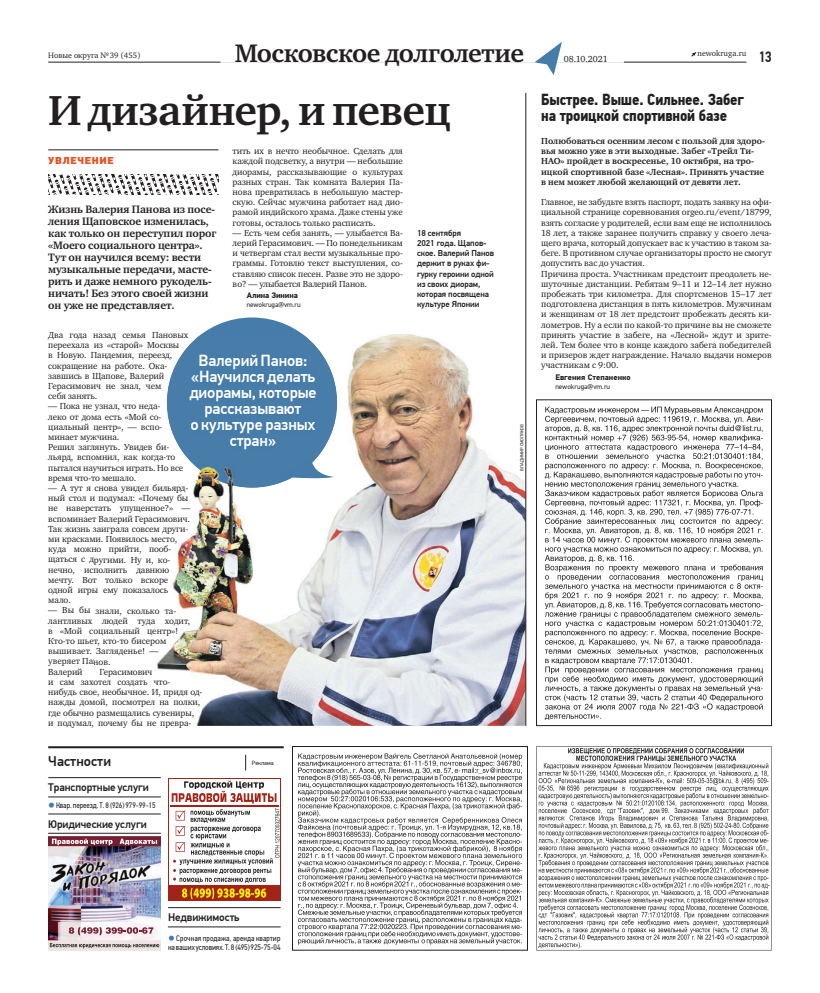
<style>
.page{position:relative;width:820px;height:993px;background:#fff}
.page>*{position:absolute;margin:0;border:0;box-sizing:border-box;transform-origin:0 0}
.t1{font:700 43px "Charter ITC";letter-spacing:-.01em;color:#231f20}
.t2{font:700 26px "Charter ITC";letter-spacing:-.02em;color:#231f20}
.t3{font:500 16px/16px "PF Din Text Pro";letter-spacing:-.01em;color:#fff;text-align:center}
.t4{font:700 16px/16px "PF Din Text Cond Pro";letter-spacing:-.01em;color:#231f20}
.t5{font:500 15px "PF Din Text Cond Pro";color:#231f20}
.t6{font:500 14px "PF Din Text Pro";color:#231f20}
.t7{font:700 11px/12px "Charter ITC";letter-spacing:-.01em;color:#231f20}
.t8{font:500 11px "PF Din Text Pro";letter-spacing:-.01em;color:#231f20}
.t9{font:900 10px "PF Din Text Pro";letter-spacing:.07em;color:#e65120}
.t10{font:9px/10.2px "Charter ITC";letter-spacing:-.01em;color:#231f20}
.t11{font:700 9px/10.2px "Charter ITC";color:#231f20}
.t12{font:500 8.5px/10.2px "PF Din Text Pro";letter-spacing:-.01em;color:#231f20}
.t13{font:8px/9px "PF Din Text Cond Pro";letter-spacing:.01em;color:#231f20}
.t14{font:8px "Charter ITC";color:#231f20}
.t15{font:8px "PF Din Text Cond Pro";letter-spacing:-.01em;color:#231f20}
.t16{font:700 8px "PF Din Text Pro";color:#231f20}
.t17{font:7px "PF Din Text Pro";letter-spacing:-.005em;color:#231f20}
.t18{font:6px "PF Din Text Pro";color:#231f20}
.t19{font:4.5px "PF Din Text Pro";color:#231f20}
.s1{color:#457ca9}
</style>
<div class="page">
<svg style="left:691px;top:52px;width:5px;height:5px"></svg>
<hr style="left:48px;top:62px;width:698px;height:1px;background:#231f20">
<div style="left:220px;top:43px;width:403px;height:20px;background:#fff"></div>
<svg style="left:534px;top:42px;width:27px;height:33px"></svg>
<svg style="left:48px;top:174px;width:171px;height:21px"></svg>
<hr style="left:48px;top:150px;width:170px;height:1px;background:#231f20">
<svg style="left:536px;top:746px;width:235px;height:204px"></svg>
<svg style="left:538px;top:747px;width:231px;height:201px"></svg>
<div style="left:292px;top:746px;width:235px;height:204px;border:1px solid #231f20"></div>
<svg style="left:297px;top:753px;width:225px;height:191px"></svg>
<svg style="left:544px;top:406px;width:218px;height:313px"></svg>
<img style="left:48px;top:836px;width:113px;height:114px">
<svg style="left:52px;top:838px;width:60px;height:6px"></svg>
<svg style="left:119px;top:838px;width:38px;height:6px"></svg>
<svg style="left:69px;top:926px;width:84px;height:8px"></svg>
<svg style="left:50px;top:942px;width:109px;height:6px"></svg>
<div style="left:168px;top:777px;width:112px;height:122px;background:#a22317"></div>
<div style="left:169px;top:778px;width:110px;height:106px;background:#fff"></div>
<hr style="left:170px;top:805px;width:108px;height:1px;background:#a22317">
<svg style="left:172px;top:780px;width:107px;height:118px"></svg>
<hr style="left:48px;top:832px;width:112px;height:1px;background:#231f20">
<hr style="left:48px;top:813px;width:113px;height:1px;background:#231f20">
<hr style="left:168px;top:926px;width:112px;height:1px;background:#231f20">
<hr style="left:168px;top:906px;width:112px;height:1px;background:#231f20">
<hr style="left:48px;top:746px;width:235px;height:2px;background:#231f20">
<svg style="left:245px;top:754px;width:1px;height:16px"></svg>
<hr style="left:48px;top:796px;width:112px;height:1px;background:#231f20">
<hr style="left:48px;top:776px;width:113px;height:1px;background:#231f20">
<div style="left:167px;top:317px;width:170px;height:170px;background:#457ca9;border-radius:50%"></div>
<img style="left:157px;top:401px;width:44px;height:324px">
<img style="left:352px;top:334px;width:116px;height:35px">
<img style="left:310px;top:369px;width:215px;height:356px">
<img style="left:201px;top:487px;width:36px;height:238px">
<img style="left:237px;top:487px;width:73px;height:238px">
<img style="left:157px;top:403px;width:3px;height:8px">
<img style="left:157px;top:413px;width:4px;height:7px">
<img style="left:157px;top:423px;width:5px;height:8px">
<img style="left:157px;top:443px;width:10px;height:9px">
<img style="left:157px;top:456px;width:10px;height:6px">
<img style="left:157px;top:464px;width:10px;height:8px">
<img style="left:157px;top:484px;width:31px;height:19px">
<img style="left:157px;top:505px;width:33px;height:8px">
<img style="left:157px;top:515px;width:33px;height:8px">
<img style="left:157px;top:525px;width:31px;height:8px">
<img style="left:157px;top:536px;width:20px;height:8px">
<img style="left:157px;top:545px;width:14px;height:9px">
<img style="left:157px;top:556px;width:13px;height:8px">
<img style="left:157px;top:568px;width:12px;height:6px">
<img style="left:157px;top:576px;width:11px;height:8px">
<img style="left:157px;top:586px;width:11px;height:9px">
<img style="left:157px;top:606px;width:19px;height:9px">
<img style="left:157px;top:617px;width:33px;height:8px">
<img style="left:157px;top:627px;width:21px;height:8px">
<img style="left:157px;top:637px;width:9px;height:9px">
<img style="left:157px;top:680px;width:13px;height:6px">
<img style="left:157px;top:688px;width:45px;height:9px">
<img style="left:157px;top:698px;width:43px;height:9px">
<img style="left:157px;top:708px;width:37px;height:9px">
<img style="left:157px;top:718px;width:34px;height:7px">
<img style="left:167px;top:334px;width:170px;height:153px">
<img style="left:278px;top:459px;width:56px;height:19px">
<img style="left:200px;top:354px;width:107px;height:15px">
<img style="left:191px;top:371px;width:124px;height:14px">
<img style="left:189px;top:390px;width:127px;height:11px">
<img style="left:205px;top:406px;width:96px;height:11px">
<img style="left:191px;top:422px;width:124px;height:11px">
<img style="left:230px;top:438px;width:45px;height:11px">
<hr style="left:525px;top:93px;width:1px;height:632px;background:#231f20">
<p class="t14" style="left:48px;top:52px;width:94px">Новые округа № 39 (455)</p>
<h2 class="t2" style="left:235px;top:42px;width:290px">Московское долголетие</h2>
<p class="t14" style="left:697px;top:50px;width:51px">newokruga.ru</p>
<p class="t10" style="left:563px;top:55px;width:45px">08.10.2021</p>
<h3 class="t5" style="left:758px;top:48px;width:15px">13</h3>
<h1 class="t1" style="left:48px;top:92px;width:404px">И дизайнер, и певец</h1>
<p class="t10" style="left:232px;top:147px;width:172px;text-align:justify">тить их в нечто необычное. Сделать для каждой подсветку, а внутри — небольшие диорамы, рассказывающие о культурах разных стран. Так комната Валерия Па&shy;нова превратилась в небольшую мастер&shy;скую. Сейчас мужчина работает над дио&shy;рамой индийского храма. Даже стены уже готовы, осталось только расписать.</p>
<p class="t10" style="left:232px;top:228px;width:172px;text-align:justify">— Есть чем себя занять, — улыбается Ва&shy;лерий Герасимович. — По понедельникам и четвергам стал вести музыкальные про&shy;граммы. Готовлю текст выступления, со&shy;ставляю список песен. Разве это не здоро&shy;во? — улыбается Валерий Панов.</p>
<p class="t16" style="left:247px;top:290px;width:53px">Алина Зинина</p>
<p class="t17" style="left:247px;top:302px;width:55px">newokruga@vm.ru</p>
<p class="t9" style="left:48px;top:157px;width:67px">УВЛЕЧЕНИЕ</p>
<p class="t7" style="left:48px;top:204px;width:170px">Жизнь Валерия Панова из посе&shy;ления Щаповское изменилась, как только он переступил порог «Моего социального центра».<br>Тут он научился всему: вести музыкальные передачи, масте&shy;рить и даже немного рукодель&shy;ничать! Без этого своей жизни он уже не представляет.</p>
<p class="t10" style="left:48px;top:330px;width:121px">Два года<br>переехала<br>в Новую.<br>сокращение на работе. Ока&shy;завшись в Щапове, Валерий<br>Герасимович не знал, чем себя занять.</p>
<p class="t10" style="left:48px;top:402px;width:137px">— Пока не узнал, что неда-<br>леко от дома есть «Мой со&shy;циальный<br>минает мужчина.<br>Решил заглянуть. Увидев би&shy;льярд, вспомнил, как когда-то пытался научиться играть. Но все время что-то мешало.</p>
<p class="t10" style="left:48px;top:483px;width:144px">— А тут я снова увидел бильярд&shy;ный стол и подумал: «Почему бы не наверстать упущенное?» — вспоминает Валерий Герасимович.<br>Так жизнь заиграла совсем други&shy;ми красками. Появилось место, куда можно прийти, пооб&shy;щаться с другими. Ну и, ко&shy;нечно, исполнить давнюю мечту. Вот только вскоре одной игры ему показалось мало.</p>
<p class="t10" style="left:48px;top:605px;width:156px">— Вы бы<br>лантливых<br>в «Мой социальный центр»!<br>Кто-то шьет, кто-то бисером вышивает.<br>уверяет Панов.<br>Валерий<br>и сам захотел создать что-<br>нибудь свое, необычное. И, придя од&shy;нажды домой, посмотрел на полки, где обычно размещались сувениры,<br>и подумал, почему бы не превра-</p>
<p class="t10" style="left:93px;top:330px;width:97px">назад семья Пановых</p>
<p class="t10" style="left:94px;top:340px;width:87px">из «старой» Москвы</p>
<p class="t10" style="left:91px;top:351px;width:83px">Пандемия, переезд,</p>
<h3 class="t3" style="left:189px;top:354px;width:129px">Валерий Панов: «Научился делать диорамы, которые рассказывают<br>о культуре разных стран»</h3>
<p class="t10" style="left:93px;top:422px;width:70px">центр», — вспо-</p>
<p class="t10" style="left:102px;top:606px;width:90px;text-indent:-6px">знали, сколько та&shy;людей туда ходит,</p>
<p class="t10" style="left:96px;top:646px;width:64px">Загляденье! —</p>
<p class="t10" style="left:100px;top:667px;width:54px">Герасимович</p>
<h3 class="t6" style="left:48px;top:755px;width:64px">Частности</h3>
<p class="t18" style="left:252px;top:760px;width:23px">Реклама</p>
<p class="t8" style="left:48px;top:783px;width:102px">Транспортные услуги</p>
<p class="t15" style="left:48px;top:802px;width:109px"><span class="s1">●</span>Квар. переезд. Т. 8 (926) 979-99-15</p>
<p class="t8" style="left:48px;top:819px;width:100px">Юридические услуги</p>
<p class="t12" style="left:417px;top:228px;width:78px">18 сентября<br>2021 года. Щапов&shy;ское. Валерий Панов держит в руках фи&shy;гурку героини одной из своих диорам, которая посвящена культуре Японии</p>
<p class="t19" style="left:520px;top:470px;width:48px;rotate:-90deg">ВЛАДИМИР СМОЛЯКОВ</p>
<h3 class="t4" style="left:541px;top:92px;width:204px">Быстрее. Выше. Сильнее. Забег на троицкой спортивной базе</h3>
<p class="t11" style="left:541px;top:136px;width:225px">Полюбоваться осенним лесом с пользой для здоро&shy;вья можно уже в эти выходные. Забег «Трейл Ти-НАО» пройдет в воскресенье, 10 октября, на тро&shy;ицкой спортивной базе «Лесная». Принять участие в нем может любой желающий от девяти лет.</p>
<p class="t10" style="left:541px;top:198px;width:232px">Главное, не забудьте взять паспорт, подать заявку на офи&shy;циальной странице соревнования orgeo.ru/event/18799, взять согласие у родителей, если вам еще не исполнилось 18 лет, а также заранее получить справку у своего леча&shy;щего врача, который допускает вас к участию в таком за&shy;беге. В противном случае организаторы просто не смогут допустить вас до участия.<br>Причина проста. Участникам предстоит преодолеть не&shy;шуточные дистанции. Ребятам 9–11 и 12–14 лет нужно пробежать три километра. Для спортсменов 15–17 лет подготовлена дистанция в пять километров. Мужчинам и женщинам от 18 лет предстоит пробежать десять ки&shy;лометров. Ну а если по какой-то причине вы не сможете принять участие в забеге, на «Лесной» ждут и зрите&shy;лей. Тем более что в конце каждого забега победителей и призеров ждет награждение. Начало выдачи номеров участникам с 9:00.</p>
<p class="t16" style="left:555px;top:372px;width:77px">Евгения Степаненко</p>
<p class="t17" style="left:555px;top:383px;width:56px">newokruga@vm.ru</p>
<p class="t8" style="left:168px;top:912px;width:73px">Недвижимость</p>
<p class="t13" style="left:168px;top:934px;width:114px"><span class="s1">●</span> Срочная продажа, аренда квартир на вашихусловиях. Т. 8 (495) 925-75-04</p>
</div>
